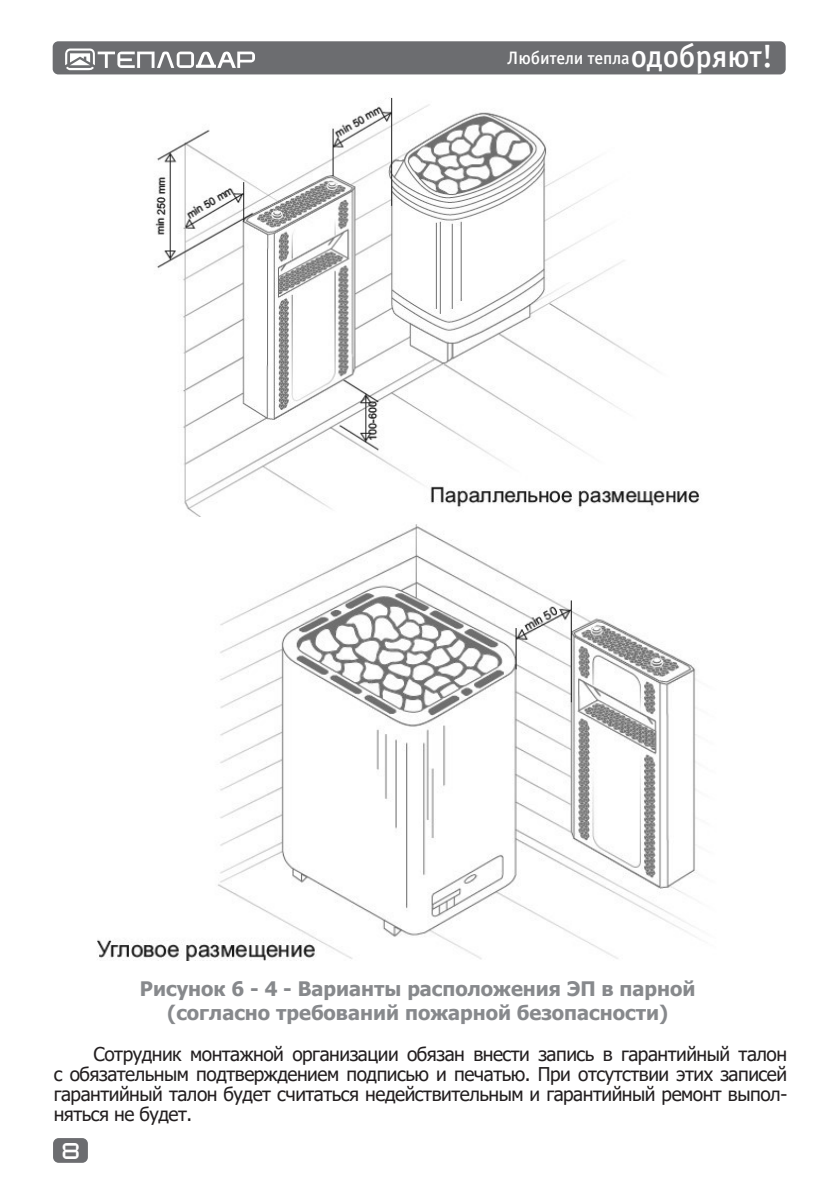
<style>
.page{position:relative;width:840px;height:1191px;background:#fff}
.page>*{position:absolute;margin:0;border:0;box-sizing:border-box;transform-origin:0 0}
.t1{font:700 20px "Tahoma";color:#87898c}
.t2{font:19px/20px "Tahoma";letter-spacing:-.025em;color:#231f20;text-align:justify}
.t3{font:18px "Officina Sans Medium C";letter-spacing:-.005em;color:#fff}
.t4{font:16px "teplodar";color:#fff}
.s1{font-size:32px}
</style>
<div class="page">
<div style="left:53px;top:1138px;width:35px;height:24px;background:#6c6d70;border-radius:6px"></div>
<div style="left:53px;top:41px;width:732px;height:33px;background:#6c6d70;border-radius:6px"></div>
<svg style="left:65px;top:48px;width:190px;height:22px"></svg>
<img style="left:155px;top:97px;width:546px;height:420px">
<img style="left:97px;top:524px;width:600px;height:437px">
<p class="t3" style="left:507px;top:48px;width:267px">Любители тепла<span class="s1">одобряют!</span></p>
<p class="t1" style="left:140px;top:975px;width:556px">Рисунок 6 - 4 - Варианты расположения ЭП в парной</p>
<p class="t1" style="left:167px;top:999px;width:502px">(согласно требований пожарной безопасности)</p>
<p class="t2" style="left:54px;top:1045px;width:734px;text-indent:40px">Сотрудник монтажной организации обязан внести запись в гарантийный талон с обязательным подтверждением подписью и печатью. При отсутствии этих записей гарантийный талон будет считаться недействительным и гарантийный ремонт выпол&shy;няться не будет.</p>
<p class="t4" style="left:63px;top:1144px;width:18px">8</p>
</div>
